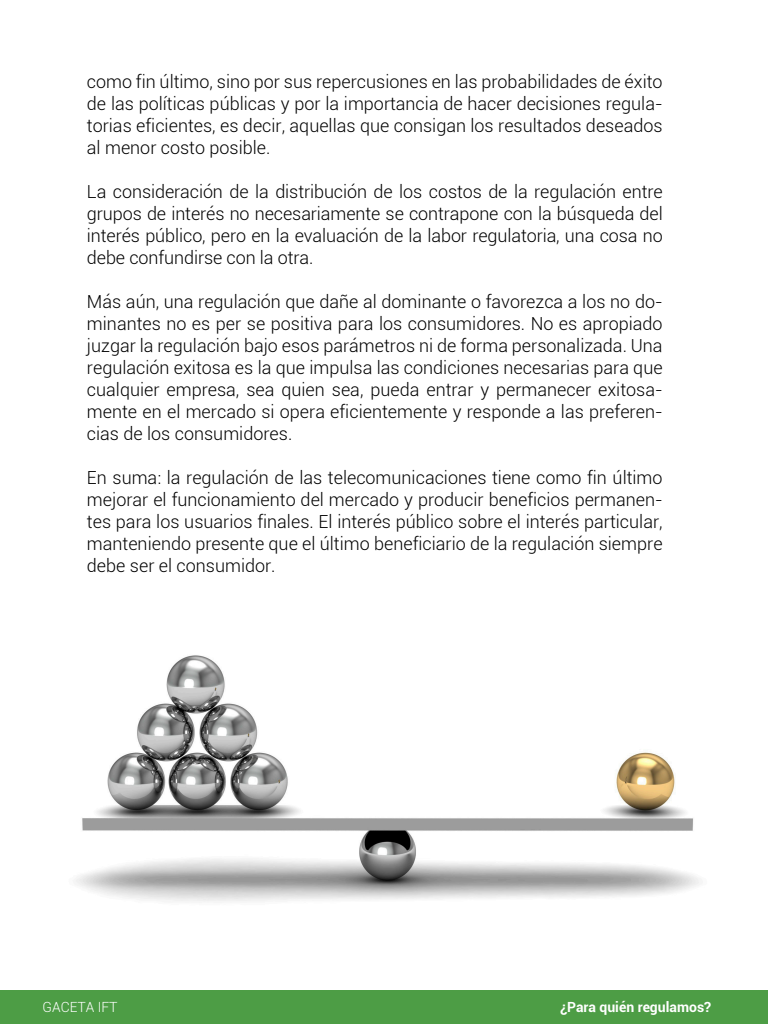
<style>
.page{position:relative;width:768px;height:1024px;background:#fff}
.page>*{position:absolute;margin:0;border:0;box-sizing:border-box;transform-origin:0 0}
.Cpo_Txt{font:300 18px/22px "Roboto";color:#000;text-align:justify}
.t1{font:700 14px "Roboto";color:#fff}
.t2{font:300 14px "Roboto";color:#fff}
</style>
<div class="page">
<img style="left:75px;top:655px;width:624px;height:247px">
<div style="left:0;top:990px;width:768px;height:34px;background:#4d9d45"></div>
<p class="Cpo_Txt" style="left:87px;top:70px;width:577px">como fin último, sino por sus repercusiones en las probabilidades de éxito de las políticas públicas y por la importancia de hacer decisiones regula&shy;torias eficientes, es decir, aquellas que consigan los resultados deseados al menor costo posible.</p>
<p class="Cpo_Txt" style="left:87px;top:180px;width:577px">La consideración de la distribución de los costos de la regulación entre grupos de interés no necesariamente se contrapone con la búsqueda del interés público, pero en la evaluación de la labor regulatoria, una cosa no debe confundirse con la otra.</p>
<p class="Cpo_Txt" style="left:87px;top:290px;width:577px">Más aún, una regulación que dañe al dominante o favorezca a los no do&shy;minantes no es per se positiva para los consumidores. No es apropiado juzgar la regulación bajo esos parámetros ni de forma personalizada. Una regulación exitosa es la que impulsa las condiciones necesarias para que cualquier empresa, sea quien sea, pueda entrar y permanecer exitosa&shy;mente en el mercado si opera eficientemente y responde a las preferen&shy;cias de los consumidores.</p>
<p class="Cpo_Txt" style="left:87px;top:466px;width:577px">En suma: la regulación de las telecomunicaciones tiene como fin último mejorar el funcionamiento del mercado y producir beneficios permanen&shy;tes para los usuarios finales. El interés público sobre el interés particular, manteniendo presente que el último beneficiario de la regulación siempre debe ser el consumidor.</p>
<p class="t2" style="left:43px;top:997px;width:77px">GACETA IFT</p>
<p class="t1" style="left:560px;top:997px;width:153px">¿Para quién regulamos?</p>
</div>
